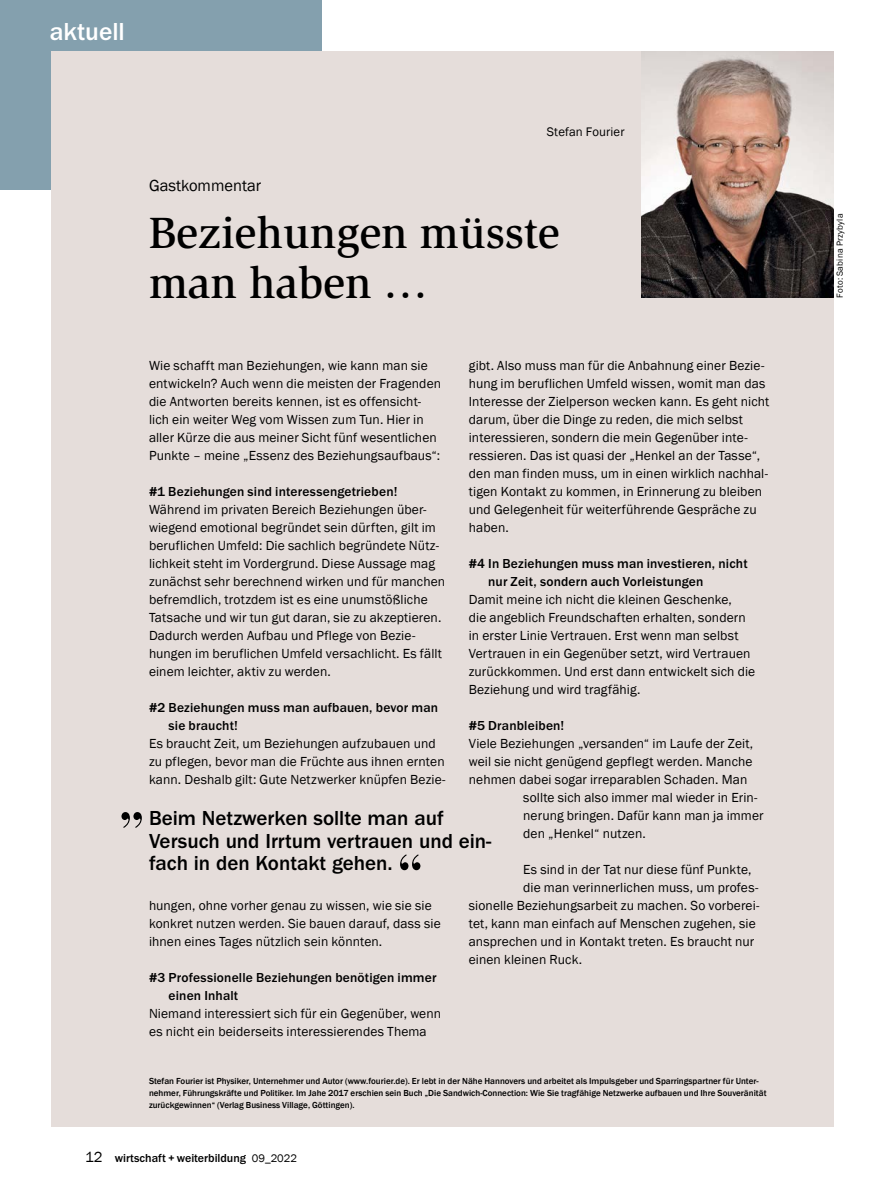
<style>
.page{position:relative;width:893px;height:1191px;background:#fff}
.page>*{position:absolute;margin:0;border:0;box-sizing:border-box;transform-origin:0 0}
.t1{font:72px "Bodoni MT Condensed";color:#000}
.t2{font:500 45px/49.5px "Slimbach Std";color:#000}
.t3{font:500 25.5px "Franklin Goth EF";color:#fff}
.t4{font:500 21px/22.5px "Franklin Goth EF";color:#000}
.t5{font:16.5px "Franklin Gothic";color:#000}
.t6{font:13.5px/18px "Franklin Gothic";letter-spacing:.01em;color:#000}
.t7{font:500 13.5px/18px "Franklin Goth EF";letter-spacing:.01em;color:#000}
.t8{font:12.75px "Franklin Gothic";letter-spacing:.01em;color:#000}
.t9{font:500 12px "Franklin Goth EF";color:#000}
.t10{font:500 9px/12px "Franklin Gothic";color:#000}
.t11{font:9px "Franklin Gothic";letter-spacing:.025em;color:#000}
.s1{font-family:"Franklin Gothic";font-weight:400;font-size:15px}
.s2{font-family:"Franklin Gothic";font-weight:400;font-size:11.25px}
</style>
<div class="page">
<div style="left:0;top:0;width:322px;height:190px;background:#84a0ae"></div>
<div style="left:51px;top:51px;width:782px;height:1075px;background:#e5ddda"></div>
<img style="left:642px;top:51px;width:191px;height:247px">
<h3 class="t3" style="left:50px;top:17px;width:77px">aktuell</h3>
<p class="t8" style="left:547px;top:123px;width:79px">Stefan Fourier</p>
<p class="t5" style="left:149px;top:176px;width:114px">Gastkommentar</p>
<h2 class="t2" style="left:149px;top:208px;width:412px">Beziehungen müsste man haben …</h2>
<p class="t6" style="left:469px;top:356px;width:302px">gibt. Also muss man für die Anbahnung einer Bezie&shy;hung im beruflichen Umfeld wissen, womit man das Interesse der Zielperson wecken kann. Es geht nicht darum, über die Dinge zu reden, die mich selbst interessieren, sondern die mein Gegenüber inte&shy;ressieren. Das ist quasi der „Henkel an der Tasse“, den man finden muss, um in einen wirklich nachhal&shy;tigen Kontakt zu kommen, in Erinnerung zu bleiben und Gelegenheit für weiterführende Gespräche zu haben.</p>
<p class="t7" style="left:488px;top:554px;width:261px;text-indent:-19px">#4 In Beziehungen muss man investieren, nicht nur Zeit, sondern auch Vorleistungen</p>
<p class="t6" style="left:469px;top:590px;width:288px">Damit meine ich nicht die kleinen Geschenke,<br>die angeblich Freundschaften erhalten, sondern in erster Linie Vertrauen. Erst wenn man selbst Vertrauen in ein Gegenüber setzt, wird Vertrauen zurückkommen. Und erst dann entwickelt sich die Beziehung und wird tragfähig.</p>
<p class="t7" style="left:469px;top:716px;width:97px">#5 Dranbleiben!</p>
<p class="t6" style="left:469px;top:734px;width:286px">Viele Beziehungen „versanden“ im Laufe der Zeit,</p>
<p class="t6" style="left:469px;top:752px;width:285px">weil sie nicht genügend gepflegt werden. Manche</p>
<p class="t6" style="left:469px;top:770px;width:280px">nehmen dabei sogar irreparablen Schaden. Man</p>
<p class="t6" style="left:523px;top:788px;width:236px">sollte sich also immer mal wieder in Erin-</p>
<p class="t6" style="left:523px;top:806px;width:242px">nerung bringen. Dafür kann man ja immer</p>
<p class="t6" style="left:523px;top:824px;width:124px">den „Henkel“ nutzen.</p>
<p class="t6" style="left:523px;top:860px;width:230px">Es sind in der Tat nur diese fünf Punkte,</p>
<p class="t6" style="left:523px;top:878px;width:237px">die man verinnerlichen muss, um profes-</p>
<p class="t6" style="left:469px;top:896px;width:292px">sionelle Beziehungsarbeit zu machen. So vorberei-</p>
<p class="t6" style="left:469px;top:914px;width:288px">tet, kann man einfach auf Menschen zugehen, sie</p>
<p class="t6" style="left:469px;top:932px;width:287px">ansprechen und in Kontakt treten. Es braucht nur</p>
<p class="t6" style="left:469px;top:950px;width:115px">einen kleinen Ruck.</p>
<p class="t6" style="left:149px;top:356px;width:294px">Wie schafft man Beziehungen, wie kann man sie entwickeln? Auch wenn die meisten der Fragenden die Antworten bereits kennen, ist es offensicht&shy;lich ein weiter Weg vom Wissen zum Tun. Hier in aller Kürze die aus meiner Sicht fünf wesentlichen Punkte – meine „Essenz des Beziehungsaufbaus“:</p>
<p class="t7" style="left:149px;top:482px;width:250px">#1 Beziehungen sind interessengetrieben!</p>
<p class="t6" style="left:149px;top:500px;width:298px">Während im privaten Bereich Beziehungen über&shy;wiegend emotional begründet sein dürften, gilt im beruflichen Umfeld: Die sachlich begründete Nütz&shy;lichkeit steht im Vordergrund. Diese Aussage mag zunächst sehr berechnend wirken und für manchen befremdlich, trotzdem ist es eine unumstößliche Tatsache und wir tun gut daran, sie zu akzeptieren.<br>Dadurch werden Aufbau und Pflege von Bezie&shy;hungen im beruflichen Umfeld versachlicht. Es fällt einem leichter, aktiv zu werden.</p>
<p class="t7" style="left:169px;top:698px;width:271px;text-indent:-20px">#2 Beziehungen muss man aufbauen, bevor man sie braucht!</p>
<p class="t6" style="left:149px;top:734px;width:298px">Es braucht Zeit, um Beziehungen aufzubauen und zu pflegen, bevor man die Früchte aus ihnen ernten kann. Deshalb gilt: Gute Netzwerker knüpfen Bezie-</p>
<h3 class="t4" style="left:149px;top:807px;width:344px">Beim Netzwerken sollte man auf<br>Versuch und Irrtum vertrauen und ein&shy;fach in den Kontakt gehen.</h3>
<h1 class="t1" style="left:119px;top:753px;width:27px">„</h1>
<h1 class="t1" style="left:423px;top:929px;width:27px;rotate:-180deg">„</h1>
<p class="t6" style="left:149px;top:896px;width:293px">hungen, ohne vorher genau zu wissen, wie sie sie konkret nutzen werden. Sie bauen darauf, dass sie ihnen eines Tages nützlich sein könnten.</p>
<p class="t7" style="left:169px;top:968px;width:269px;text-indent:-20px">#3 Professionelle Beziehungen benötigen immer einen Inhalt</p>
<p class="t6" style="left:149px;top:1004px;width:294px">Niemand interessiert sich für ein Gegenüber, wenn es nicht ein beiderseits interessierendes Thema</p>
<p class="t10" style="left:149px;top:1075px;width:619px">Stefan Fourier ist Physiker, Unternehmer und Autor (www.fourier.de). Er lebt in der Nähe Hannovers und arbeitet als Impulsgeber und Sparringspartner für Unter&shy;nehmer, Führungskräfte und Politiker. Im Jahe 2017 erschien sein Buch „Die Sandwich-Connection: Wie Sie tragfähige Netzwerke aufbauen und Ihre Souveränität zurückgewinnen“ (Verlag Business Village, Göttingen).</p>
<p class="t9" style="left:85px;top:1151px;width:213px"><span class="s1">12</span> wirtschaft + weiterbildung <span class="s2">09_2022</span></p>
<p class="t11" style="left:834px;top:298px;width:86px;rotate:-90deg">Foto: Sabina Przybyla</p>
</div>
